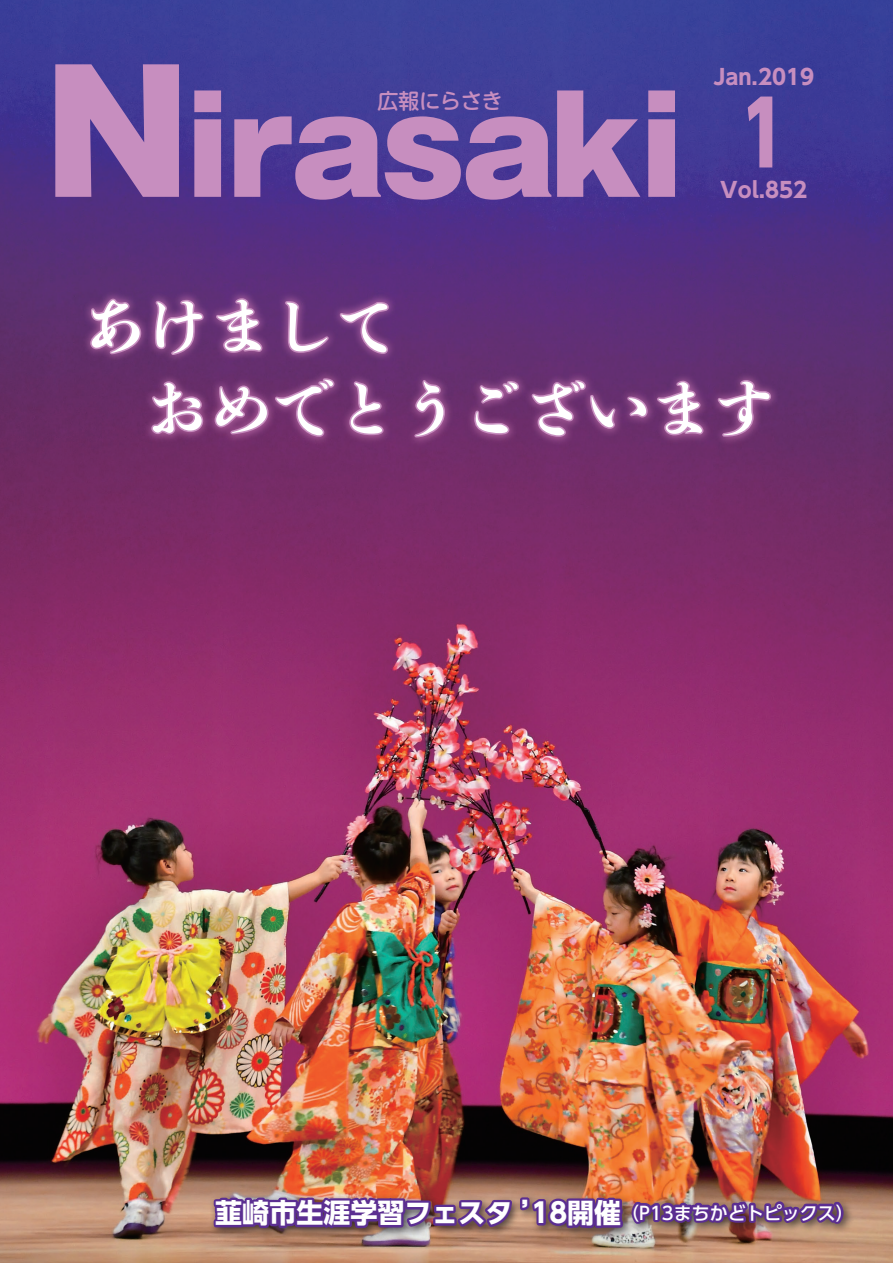
<style>
.page{position:relative;width:893px;height:1263px;background:#fff}
.page>*{position:absolute;margin:0;border:0;box-sizing:border-box;transform-origin:0 0}
.t1{font:900 129.75px "Gothic MB101 Pro";color:#c78ebf}
.t2{font:700 88.2px "UD Shin Go Pro";color:#c78ebf}
.t3{font:63px/82.5px "Shuei Shogo M Std H";color:#fff}
.t4{font:700 27px "UD Shin Go Pro";color:#fff}
.t5{font:700 21.3px "UD Shin Go Pro";color:#c78ebf}
.t6{font:500 21.3px "UD Shin M Go Pro";letter-spacing:-.02em;color:#c78ebf}
.t7{font:500 18px "UD Shin Go Pro";color:#fff}
.s1{font-size:161.55px}
</style>
<div class="page">
<img style="left:0;top:0;width:893px;height:1263px">
<div style="left:82px;top:289px;width:698px;height:157px;background:#c774af;opacity:.75"></div>
<svg style="left:89px;top:297px;width:54px;height:59px;background:#955b95"></svg>
<svg style="left:214px;top:297px;width:50px;height:58px;background:#945a97"></svg>
<svg style="left:284px;top:299px;width:46px;height:55px;background:#824a8a"></svg>
<svg style="left:338px;top:299px;width:52px;height:56px;background:#844c8c"></svg>
<svg style="left:150px;top:236px;width:55px;height:287px;background:#7a3e7c"></svg>
<svg style="left:213px;top:377px;width:123px;height:61px;background:#8c4c87"></svg>
<svg style="left:348px;top:379px;width:37px;height:58px;background:#93538e"></svg>
<svg style="left:412px;top:378px;width:34px;height:61px;background:#95558f"></svg>
<svg style="left:473px;top:379px;width:48px;height:57px;background:#8a4c86"></svg>
<svg style="left:530px;top:378px;width:119px;height:61px;background:#854884"></svg>
<svg style="left:655px;top:379px;width:50px;height:58px;background:#965a93"></svg>
<svg style="left:716px;top:379px;width:56px;height:59px;background:#894e88"></svg>
<div style="left:209px;top:1192px;width:646px;height:47px;background:#231f20;opacity:.75"></div>
<img style="left:211px;top:1185px;width:635px;height:49px">
<h1 class="t1" style="left:47px;top:38px;width:637px"><span class="s1">N</span>irasaki</h1>
<p class="t5" style="left:713px;top:59px;width:102px">Jan.2019</p>
<p class="t6" style="left:377px;top:84px;width:127px">広報にらさき</p>
<h2 class="t2" style="left:742px;top:62px;width:46px">1</h2>
<p class="t5" style="left:720px;top:172px;width:89px">Vol.852</p>
<h3 class="t3" style="left:146px;top:284px;width:632px;text-indent:-63px">あけまして<br>おめでとうございます</h3>
<p class="t4" style="left:215px;top:1191px;width:334px">韮崎市生涯学習フェスタ ’</p>
<p class="t4" style="left:532px;top:1191px;width:91px">18開催</p>
<p class="t7" style="left:621px;top:1198px;width:234px">（P13まちかどトピックス(</p>
</div>
